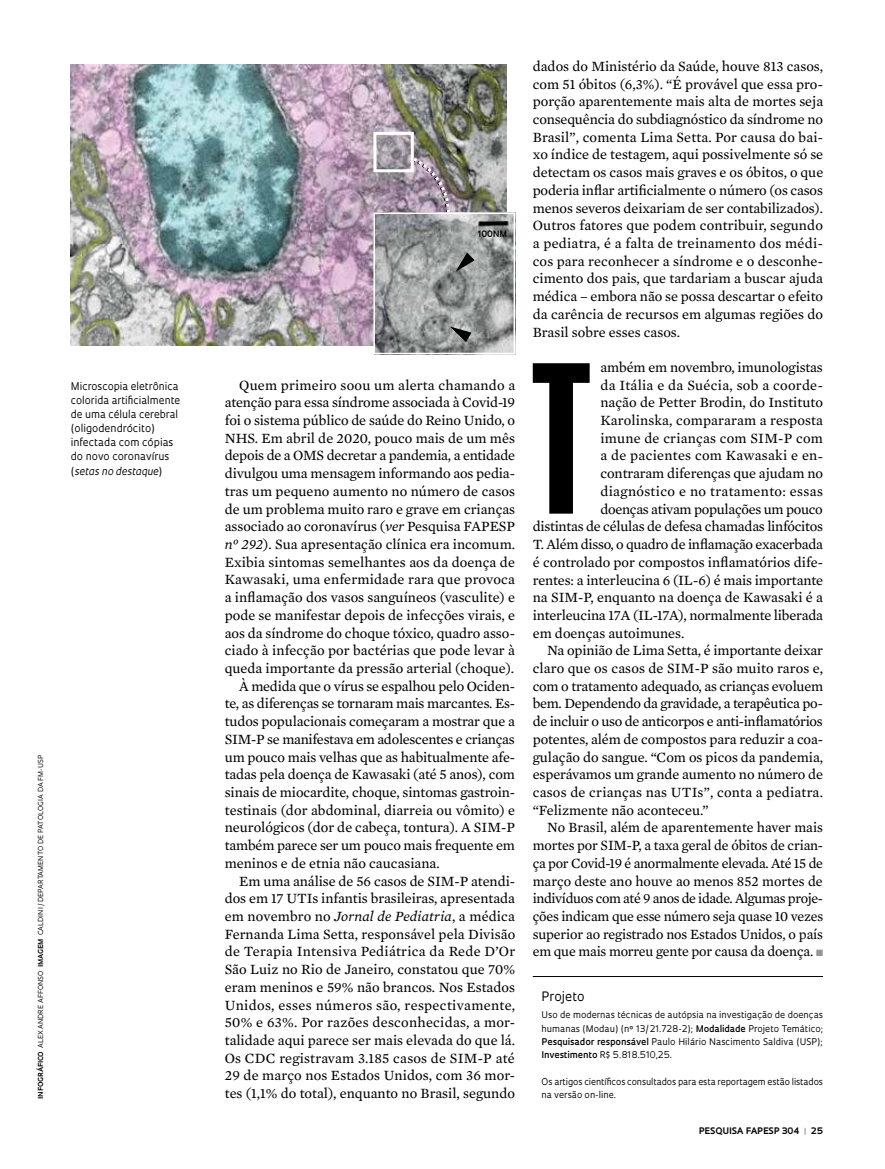
<style>
.page{position:relative;width:885px;height:1169px;background:#fff}
.page>*{position:absolute;margin:0;border:0;box-sizing:border-box;transform-origin:0 0}
.t1{font:192.3px "Swiss 924 BT Regular B";color:#000}
.t2{font:14.4px/17.7px "Mercury Text G2";letter-spacing:-.005em;color:#000;text-align:justify}
.t3{font:14.4px "Mercury Text G2";letter-spacing:.015em;color:#000}
.t4{font:14.4px "Mercury Text G2";letter-spacing:.02em;color:#000}
.t5{font:14.4px "Mercury Text G2";letter-spacing:-.025em;color:#000}
.t6{font:14.4px "Mercury Text G2";letter-spacing:.025em;color:#000}
.t7{font:12.6px "Oculum";color:#000}
.t8{font:10.35px/14.1px "Oculum";color:#000}
.t9{font:9px/13.4px "Oculum";letter-spacing:-.01em;color:#000;text-align:justify}
.t10{font:700 8.7px "Oculum";letter-spacing:.01em;color:#000}
.t11{font:6.75px "Oculum";letter-spacing:.015em;color:#000}
.s1{font-style:italic}
.s2{font-weight:700}
.s3{color:#939598}
.s4{font-weight:600}
</style>
<div class="page">
<img style="left:71px;top:64px;width:436px;height:282px">
<hr style="left:533px;top:976px;width:290px;height:1px;background:#000">
<svg style="left:409px;top:155px;width:42px;height:57px"></svg>
<img style="left:376px;top:215px;width:136px;height:136px">
<div style="left:373px;top:212px;width:142px;height:142px;border:2px solid #fff"></div>
<div style="left:373px;top:132px;width:41px;height:40px;border:3px solid #fff"></div>
<svg style="left:456px;top:253px;width:19px;height:18px"></svg>
<svg style="left:450px;top:327px;width:21px;height:15px"></svg>
<p class="t8" style="left:71px;top:378px;width:111px">Microscopia eletrônica colorida artificialmente de uma célula cerebral (oligodendrócito) infectada com cópias do novo coronavírus (<span class="s1">setas no destaque</span>)</p>
<p class="t11" style="left:36px;top:1098px;width:345px;rotate:-90deg"><span class="s2">INFOGRÁFICO</span> ALEXANDRE AFFONSO <span class="s2">IMAGEM</span> CALDINI /DEPARTAMENTO DE PATOLOGIA DA FM-USP</p>
<p class="t10" style="left:478px;top:227px;width:31px">100NM</p>
<p class="t3" style="left:239px;top:374px;width:278px">Quem primeiro soou um alerta chamando a</p>
<p class="t2" style="left:225px;top:393px;width:292px">atenção para essa síndrome associada à Covid-19</p>
<p class="t2" style="left:225px;top:411px;width:292px">foi o sistema público de saúde do Reino Unido, o</p>
<p class="t2" style="left:225px;top:428px;width:292px">NHS. Em abril de 2020, pouco mais de um mês</p>
<p class="t2" style="left:225px;top:446px;width:292px">depois de a OMS decretar a pandemia, a entidade</p>
<p class="t2" style="left:225px;top:464px;width:292px">divulgou uma mensagem informando aos pedia-</p>
<p class="t2" style="left:225px;top:481px;width:292px">tras um pequeno aumento no número de casos</p>
<p class="t2" style="left:225px;top:499px;width:292px">de um problema muito raro e grave em crianças</p>
<p class="t2" style="left:225px;top:517px;width:292px">associado ao coronavírus (<span class="s1">ver</span> Pesquisa FAPESP</p>
<p class="t2" style="left:225px;top:534px;width:292px"><span class="s1">nº 292</span>). Sua apresentação clínica era incomum.</p>
<p class="t2" style="left:225px;top:552px;width:292px">Exibia sintomas semelhantes aos da doença de</p>
<p class="t3" style="left:225px;top:569px;width:292px">Kawasaki, uma enfermidade rara que provoca</p>
<p class="t2" style="left:225px;top:588px;width:292px">a inflamação dos vasos sanguíneos (vasculite) e</p>
<p class="t2" style="left:225px;top:605px;width:292px">pode se manifestar depois de infecções virais, e</p>
<p class="t2" style="left:225px;top:623px;width:292px">aos da síndrome do choque tóxico, quadro asso-</p>
<p class="t2" style="left:225px;top:641px;width:292px">ciado à infecção por bactérias que pode levar à</p>
<p class="t2" style="left:225px;top:658px;width:291px">queda importante da pressão arterial (choque).</p>
<p class="t2" style="left:239px;top:676px;width:277px">À medida que o vírus se espalhou pelo Ociden-</p>
<p class="t2" style="left:225px;top:694px;width:292px">te, as diferenças se tornaram mais marcantes. Es-</p>
<p class="t2" style="left:225px;top:711px;width:292px">tudos populacionais começaram a mostrar que a</p>
<p class="t2" style="left:225px;top:729px;width:292px">SIM-P se manifestava em adolescentes e crianças</p>
<p class="t2" style="left:225px;top:747px;width:292px">um pouco mais velhas que as habitualmente afe-</p>
<p class="t2" style="left:225px;top:765px;width:292px">tadas pela doença de Kawasaki (até 5 anos), com</p>
<p class="t2" style="left:225px;top:782px;width:292px">sinais de miocardite, choque, sintomas gastroin-</p>
<p class="t2" style="left:225px;top:800px;width:292px">testinais (dor abdominal, diarreia ou vômito) e</p>
<p class="t2" style="left:225px;top:818px;width:292px">neurológicos (dor de cabeça, tontura). A SIM-P</p>
<p class="t2" style="left:225px;top:835px;width:292px">também parece ser um pouco mais frequente em</p>
<p class="t2" style="left:225px;top:853px;width:217px">meninos e de etnia não caucasiana.</p>
<p class="t2" style="left:239px;top:871px;width:277px">Em uma análise de 56 casos de SIM-P atendi-</p>
<p class="t2" style="left:225px;top:889px;width:292px">dos em 17 UTIs infantis brasileiras, apresentada</p>
<p class="t2" style="left:225px;top:906px;width:292px">em novembro no <span class="s1">Jornal de Pediatria</span>, a médica</p>
<p class="t2" style="left:225px;top:924px;width:292px">Fernanda Lima Setta, responsável pela Divisão</p>
<p class="t4" style="left:225px;top:941px;width:292px">de Terapia Intensiva Pediátrica da Rede D’Or</p>
<p class="t2" style="left:225px;top:959px;width:292px">São Luiz no Rio de Janeiro, constatou que 70%</p>
<p class="t2" style="left:225px;top:977px;width:292px">eram meninos e 59% não brancos. Nos Estados</p>
<p class="t6" style="left:225px;top:994px;width:292px">Unidos, esses números são, respectivamente,</p>
<p class="t4" style="left:225px;top:1012px;width:292px">50% e 63%. Por razões desconhecidas, a mor-</p>
<p class="t2" style="left:225px;top:1030px;width:292px">talidade aqui parece ser mais elevada do que lá.</p>
<p class="t3" style="left:225px;top:1047px;width:292px">Os CDC registravam 3.185 casos de SIM-P até</p>
<p class="t2" style="left:225px;top:1066px;width:292px">29 de março nos Estados Unidos, com 36 mor-</p>
<p class="t2" style="left:225px;top:1083px;width:292px">tes (1,1% do total), enquanto no Brasil, segundo</p>
<p class="t2" style="left:533px;top:56px;width:292px">dados do Ministério da Saúde, houve 813 casos, com 51 óbitos (6,3%). “É provável que essa pro&shy;porção aparentemente mais alta de mortes seja consequência do subdiagnóstico da síndrome no Brasil”, comenta Lima Setta. Por causa do bai&shy;xo índice de testagem, aqui possivelmente só se detectam os casos mais graves e os óbitos, o que poderia inflar artificialmente o número (os casos menos severos deixariam de ser contabilizados).<br>Outros fatores que podem contribuir, segundo a pediatra, é a falta de treinamento dos médi&shy;cos para reconhecer a síndrome e o desconhe&shy;cimento dos pais, que tardariam a buscar ajuda médica – embora não se possa descartar o efeito da carência de recursos em algumas regiões do Brasil sobre esses casos.</p>
<h1 class="t1" style="left:532px;top:324px;width:61px">T</h1>
<p class="t2" style="left:600px;top:357px;width:224px">ambém em novembro, imunologistas</p>
<p class="t4" style="left:600px;top:374px;width:224px">da Itália e da Suécia, sob a coorde-</p>
<p class="t2" style="left:600px;top:393px;width:224px">nação de Petter Brodin, do Instituto</p>
<p class="t2" style="left:600px;top:411px;width:224px">Karolinska, compararam a resposta</p>
<p class="t3" style="left:600px;top:427px;width:224px">imune de crianças com SIM-P com</p>
<p class="t4" style="left:600px;top:445px;width:224px">a de pacientes com Kawasaki e en-</p>
<p class="t2" style="left:600px;top:464px;width:224px">contraram diferenças que ajudam no</p>
<p class="t6" style="left:600px;top:481px;width:224px">diagnóstico e no tratamento: essas</p>
<p class="t2" style="left:600px;top:499px;width:224px">doenças ativam populações um pouco</p>
<p class="t2" style="left:533px;top:517px;width:292px">distintas de células de defesa chamadas linfócitos</p>
<p class="t2" style="left:533px;top:534px;width:292px">T. Além disso, o quadro de inflamação exacerbada</p>
<p class="t2" style="left:533px;top:552px;width:292px">é controlado por compostos inflamatórios dife-</p>
<p class="t2" style="left:533px;top:570px;width:292px">rentes: a interleucina 6 (IL-6) é mais importante</p>
<p class="t2" style="left:533px;top:588px;width:292px">na SIM-P, enquanto na doença de Kawasaki é a</p>
<p class="t2" style="left:533px;top:605px;width:292px">interleucina 17A (IL-17A), normalmente liberada</p>
<p class="t2" style="left:533px;top:623px;width:153px">em doenças autoimunes.</p>
<p class="t2" style="left:547px;top:641px;width:277px">Na opinião de Lima Setta, é importante deixar</p>
<p class="t2" style="left:533px;top:658px;width:292px">claro que os casos de SIM-P são muito raros e,</p>
<p class="t2" style="left:533px;top:676px;width:292px">com o tratamento adequado, as crianças evoluem</p>
<p class="t2" style="left:533px;top:694px;width:292px">bem. Dependendo da gravidade, a terapêutica po-</p>
<p class="t5" style="left:533px;top:711px;width:292px">de incluir o uso de anticorpos e anti-inflamatórios</p>
<p class="t2" style="left:533px;top:729px;width:292px">potentes, além de compostos para reduzir a coa-</p>
<p class="t2" style="left:533px;top:747px;width:292px">gulação do sangue. “Com os picos da pandemia,</p>
<p class="t2" style="left:533px;top:765px;width:292px">esperávamos um grande aumento no número de</p>
<p class="t3" style="left:533px;top:781px;width:292px">casos de crianças nas UTIs”, conta a pediatra.</p>
<p class="t2" style="left:533px;top:800px;width:177px">“Felizmente não aconteceu.”</p>
<p class="t2" style="left:547px;top:818px;width:277px">No Brasil, além de aparentemente haver mais</p>
<p class="t2" style="left:533px;top:835px;width:292px">mortes por SIM-P, a taxa geral de óbitos de crian-</p>
<p class="t2" style="left:533px;top:853px;width:292px">ça por Covid-19 é anormalmente elevada. Até 15 de</p>
<p class="t2" style="left:533px;top:871px;width:292px">março deste ano houve ao menos 852 mortes de</p>
<p class="t5" style="left:533px;top:888px;width:292px">indivíduos com até 9 anos de idade. Algumas proje-</p>
<p class="t2" style="left:533px;top:906px;width:292px">ções indicam que esse número seja quase 10 vezes</p>
<p class="t2" style="left:533px;top:924px;width:292px">superior ao registrado nos Estados Unidos, o país</p>
<p class="t2" style="left:533px;top:942px;width:292px">em que mais morreu gente por causa da doença. <span class="s3">■</span></p>
<p class="t7" style="left:542px;top:988px;width:45px">Projeto</p>
<p class="t9" style="left:542px;top:1008px;width:283px">Uso de modernas técnicas de autópsia na investigação de doenças humanas (Modau) (nº 13/21.728-2); <span class="s4">Modalidade</span> Projeto Temático; <span class="s4">Pesquisador responsável</span> Paulo Hilário Nascimento Saldiva (USP); <span class="s4">Investimento</span> R$ 5.818.510,25.</p>
<p class="t9" style="left:542px;top:1074px;width:283px">Os artigos científicos consultados para esta reportagem estão listados na versão on-line.</p>
<p class="t10" style="left:699px;top:1124px;width:126px">PESQUISA FAPESP 304 <span class="s3">|</span> 25</p>
</div>
